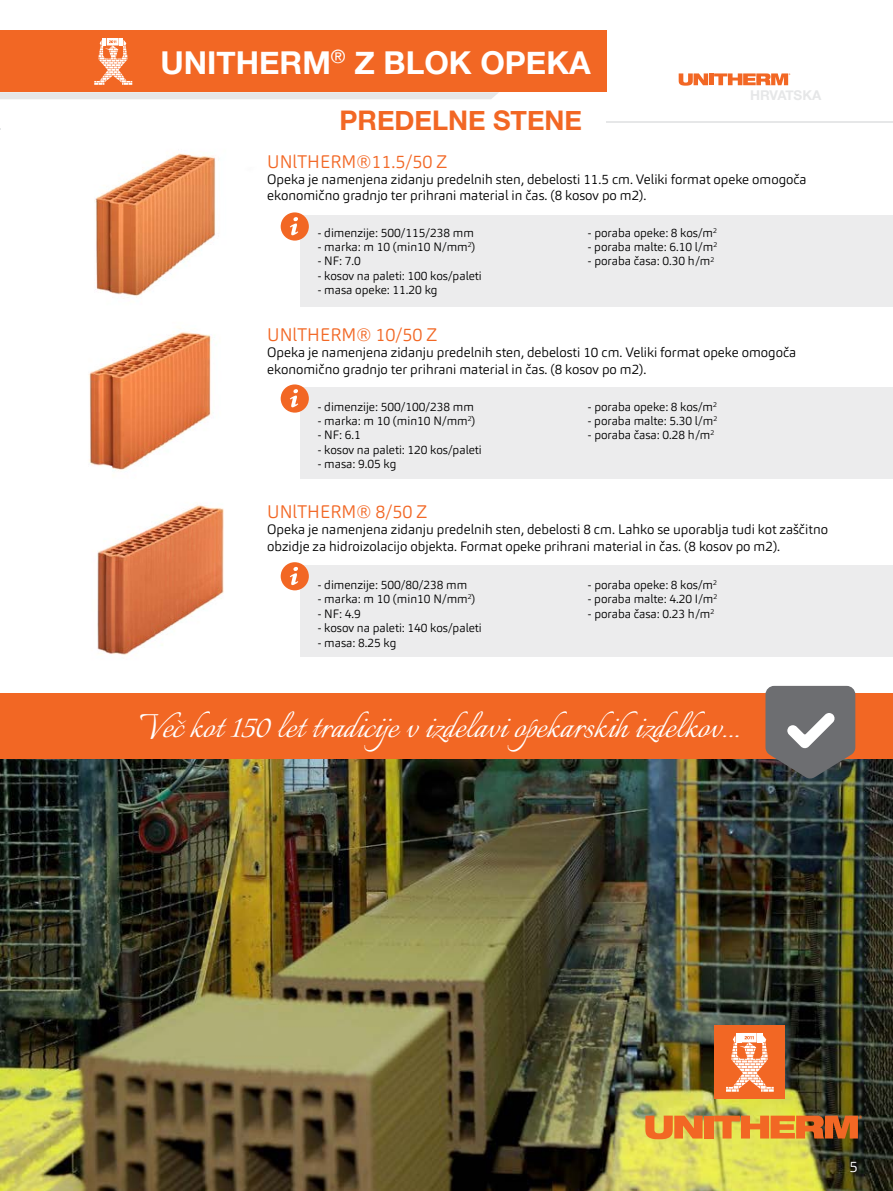
<style>
.page{position:relative;width:893px;height:1191px;background:#fff}
.page>*{position:absolute;margin:0;border:0;box-sizing:border-box;transform-origin:0 0}
.t1{font:42px "Italianno";color:#fff}
.t2{font:700 31.5px "Helvetica Neue";color:#fff}
.t3{font:700 27px "Helvetica Neue";color:#f26724}
.t4{font:300 18px "Carnas";color:#f26724}
.t5{font:300 15px "Carnas";color:#fff}
.t6{font:300 13.5px/16.2px "Carnas";color:#000}
.t7{font:700 13.5px "Helvetica Neue";color:#e6e7e8}
.t8{font:300 12px "Carnas";color:#000}
</style>
<div class="page">
<div style="left:301px;top:216px;width:592px;height:91px;background:#ececed"></div>
<svg style="left:281px;top:212px;width:28px;height:29px"></svg>
<div style="left:301px;top:388px;width:592px;height:91px;background:#ececed"></div>
<svg style="left:281px;top:384px;width:28px;height:29px"></svg>
<div style="left:301px;top:565px;width:592px;height:92px;background:#ececed"></div>
<svg style="left:281px;top:562px;width:28px;height:28px"></svg>
<img style="left:94px;top:153px;width:122px;height:144px">
<img style="left:88px;top:332px;width:123px;height:144px">
<img style="left:97px;top:505px;width:127px;height:150px">
<div style="left:0;top:31px;width:606px;height:61px;background:#f26724"></div>
<hr style="left:709px;top:73px;width:4px;height:12px;background:#f26724">
<svg style="left:679px;top:73px;width:29px;height:13px"></svg>
<svg style="left:714px;top:73px;width:76px;height:12px"></svg>
<hr style="left:606px;top:121px;width:287px;height:2px;background:#e6e7e8">
<svg style="left:94px;top:38px;width:38px;height:47px"></svg>
<div style="left:0;top:92px;width:499px;height:7px;background:#e6e7e8"></div>
<img style="left:0;top:758px;width:893px;height:433px">
<div style="left:0;top:693px;width:893px;height:65px;background:#f26724"></div>
<div style="left:704px;top:1115px;width:9px;height:23px;background:#f26724"></div>
<svg style="left:645px;top:1115px;width:57px;height:24px"></svg>
<svg style="left:714px;top:1115px;width:148px;height:23px"></svg>
<div style="left:714px;top:1025px;width:71px;height:74px;background:#f26724"></div>
<svg style="left:726px;top:1033px;width:48px;height:58px"></svg>
<svg style="left:765px;top:686px;width:90px;height:93px"></svg>
<h2 class="t2" style="left:161px;top:43px;width:432px">UNITHERM<sup>®</sup> Z BLOK OPEKA</h2>
<h3 class="t3" style="left:340px;top:103px;width:244px">PREDELNE STENE</h3>
<p class="t7" style="left:750px;top:87px;width:73px">HRVATSKA</p>
<h3 class="t4" style="left:267px;top:150px;width:182px">UNlTHERM®11.5/50 Z</h3>
<p class="t6" style="left:267px;top:171px;width:541px">Opeka je namenjena zidanju predelnih sten, debelosti 11.5 cm. Veliki format opeke omogoča ekonomično gradnjo ter prihrani material in čas. (8 kosov po m2).</p>
<p class="t8" style="left:318px;top:225px;width:158px">- dimenzije: 500/115/238 mm</p>
<p class="t8" style="left:588px;top:225px;width:131px">- poraba opeke: 8 kos/m<sup>2</sup></p>
<p class="t8" style="left:318px;top:239px;width:159px">- marka: m 10 (min10 N/mm<sup>2</sup>)</p>
<p class="t8" style="left:588px;top:239px;width:131px">- poraba malte: 6.10 l/m<sup>2</sup></p>
<p class="t8" style="left:318px;top:254px;width:44px">- NF: 7.0</p>
<p class="t8" style="left:588px;top:254px;width:128px">- poraba časa: 0.30 h/m<sup>2</sup></p>
<p class="t8" style="left:318px;top:268px;width:165px">- kosov na paleti: 100 kos/paleti</p>
<p class="t8" style="left:318px;top:282px;width:121px">- masa opeke: 11.20 kg</p>
<h3 class="t4" style="left:267px;top:323px;width:172px">UNlTHERM® 10/50 Z</h3>
<p class="t6" style="left:267px;top:344px;width:530px">Opeka je namenjena zidanju predelnih sten, debelosti 10 cm. Veliki format opeke omogoča ekonomično gradnjo ter prihrani material in čas. (8 kosov po m2).</p>
<p class="t8" style="left:318px;top:399px;width:158px">- dimenzije: 500/100/238 mm</p>
<p class="t8" style="left:588px;top:399px;width:131px">- poraba opeke: 8 kos/m<sup>2</sup></p>
<p class="t8" style="left:318px;top:413px;width:159px">- marka: m 10 (min10 N/mm<sup>2</sup>)</p>
<p class="t8" style="left:588px;top:413px;width:131px">- poraba malte: 5.30 l/m<sup>2</sup></p>
<p class="t8" style="left:318px;top:427px;width:44px">- NF: 6.1</p>
<p class="t8" style="left:588px;top:427px;width:128px">- poraba časa: 0.28 h/m<sup>2</sup></p>
<p class="t8" style="left:318px;top:442px;width:165px">- kosov na paleti: 120 kos/paleti</p>
<p class="t8" style="left:318px;top:456px;width:80px">- masa: 9.05 kg</p>
<h3 class="t4" style="left:267px;top:500px;width:161px">UNlTHERM® 8/50 Z</h3>
<p class="t6" style="left:267px;top:521px;width:562px">Opeka je namenjena zidanju predelnih sten, debelosti 8 cm. Lahko se uporablja tudi kot zaščitno obzidje za hidroizolacijo objekta. Format opeke prihrani material in čas. (8 kosov po m2).</p>
<p class="t8" style="left:318px;top:577px;width:151px">- dimenzije: 500/80/238 mm</p>
<p class="t8" style="left:588px;top:577px;width:131px">- poraba opeke: 8 kos/m<sup>2</sup></p>
<p class="t8" style="left:318px;top:591px;width:159px">- marka: m 10 (min10 N/mm<sup>2</sup>)</p>
<p class="t8" style="left:588px;top:591px;width:131px">- poraba malte: 4.20 I/m<sup>2</sup></p>
<p class="t8" style="left:318px;top:606px;width:44px">- NF: 4.9</p>
<p class="t8" style="left:588px;top:606px;width:128px">- poraba časa: 0.23 h/m<sup>2</sup></p>
<p class="t8" style="left:318px;top:620px;width:165px">- kosov na paleti: 140 kos/paleti</p>
<p class="t8" style="left:318px;top:635px;width:80px">- masa: 8.25 kg</p>
<h1 class="t1" style="left:140px;top:703px;width:602px">Več kot 150 let tradicije v izdelavi opekarskih izdelkov...</h1>
<p class="t5" style="left:849px;top:1157px;width:10px">5</p>
</div>
